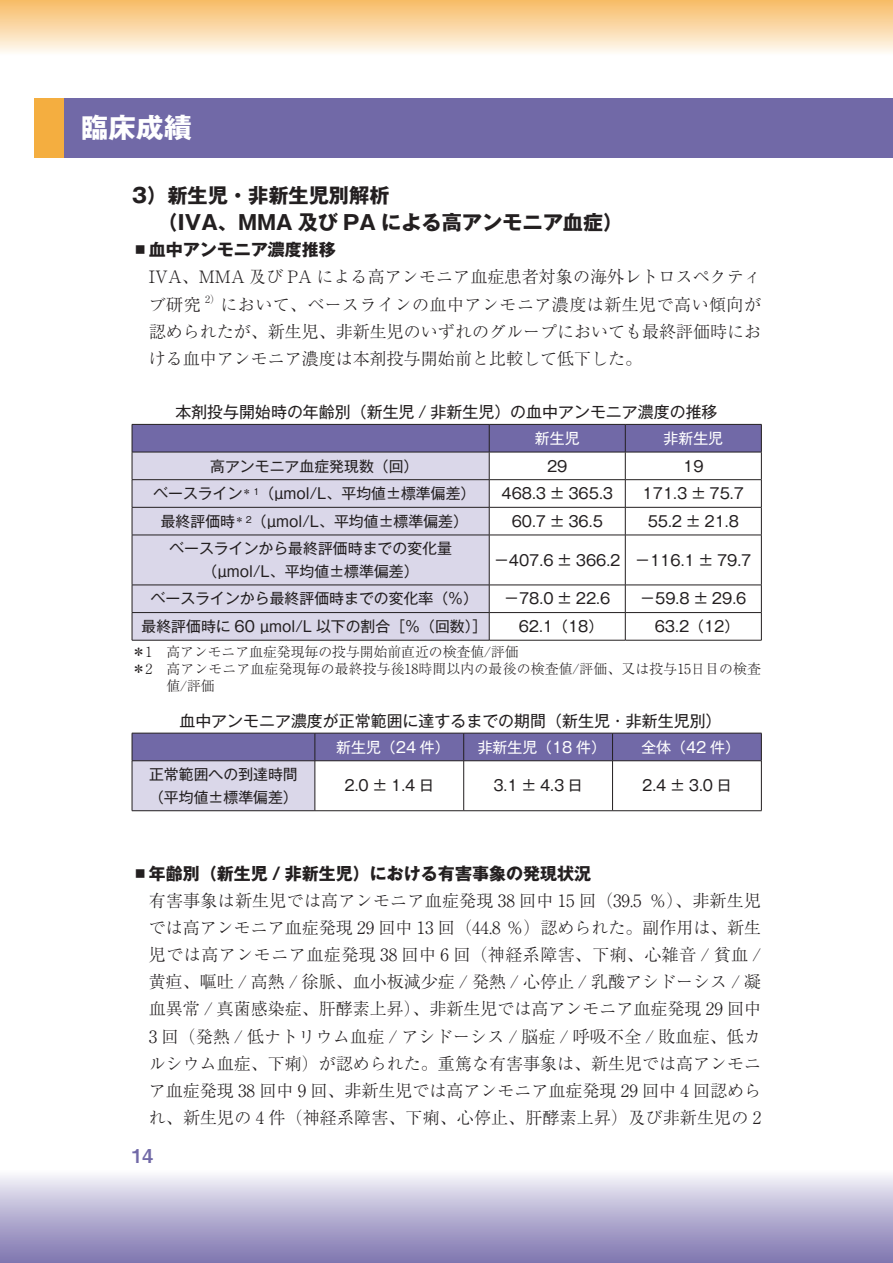
<style>
.page{position:relative;width:893px;height:1263px;background:#fff}
.page>*{position:absolute;margin:0;border:0;box-sizing:border-box;transform-origin:0 0}
.t1{font:700 27.6px "Gothic MB101 Pr 6 N";color:#fff}
.t2{font:700 20.25px/27.2px "Gothic MB101 Pr 6 N";color:#231f20}
.t3{font:19.2px "Midashi Go Pr 6 N MB31";color:#7169a7}
.t4{font:300 16.95px/27.2px "Ryumin Pr 6 N";color:#231f20;text-align:justify}
.t5{font:700 16.95px "Gothic MB101 Pr 6 N";color:#231f20}
.t6{font:15.9px "Gothic MB101 Pr 6 N";color:#231f20}
.t7{font:14.85px/22.4px "Gothic MB101 Pr 6 N";color:#231f20;text-align:center}
.t8{font:14.85px "Gothic MB101 Pr 6 N";color:#fff}
.t9{font:300 13.8px "Ryumin Pr 6 N";letter-spacing:.015em;color:#231f20}
</style>
<div class="page">
<div style="left:0;top:0;width:893px;height:55px;background:linear-gradient(to bottom,#f8bb64,#fefbf6)"></div>
<svg style="left:892px;top:0;width:1px;height:55px"></svg>
<div style="left:0;top:1169px;width:893px;height:94px;background:linear-gradient(to bottom,#f8f8fc,#7c72ae)"></div>
<svg style="left:892px;top:1169px;width:1px;height:94px"></svg>
<div style="left:64px;top:98px;width:829px;height:59px;background:#7169a7"></div>
<div style="left:34px;top:98px;width:30px;height:59px;background:#f4ae40"></div>
<div style="left:133px;top:536px;width:356px;height:104px;background:#dad7e9"></div>
<svg style="left:132px;top:424px;width:630px;height:111px"></svg>
<hr style="left:132px;top:535px;width:357px;height:1px;background:#231f20">
<hr style="left:132px;top:535px;width:1px;height:50px;background:#231f20">
<hr style="left:489px;top:535px;width:136px;height:1px;background:#231f20">
<hr style="left:489px;top:535px;width:1px;height:50px;background:#231f20">
<hr style="left:625px;top:535px;width:137px;height:1px;background:#231f20">
<hr style="left:625px;top:535px;width:1px;height:50px;background:#231f20">
<hr style="left:761px;top:535px;width:1px;height:50px;background:#231f20">
<hr style="left:132px;top:585px;width:357px;height:1px;background:#231f20">
<hr style="left:489px;top:585px;width:136px;height:1px;background:#231f20">
<hr style="left:625px;top:585px;width:137px;height:1px;background:#231f20">
<hr style="left:132px;top:612px;width:357px;height:1px;background:#231f20">
<svg style="left:132px;top:585px;width:1px;height:55px"></svg>
<hr style="left:489px;top:612px;width:136px;height:1px;background:#231f20">
<svg style="left:489px;top:585px;width:1px;height:55px"></svg>
<hr style="left:625px;top:612px;width:137px;height:1px;background:#231f20">
<svg style="left:625px;top:585px;width:1px;height:55px"></svg>
<svg style="left:761px;top:585px;width:1px;height:55px"></svg>
<hr style="left:132px;top:640px;width:357px;height:1px;background:#231f20">
<hr style="left:489px;top:640px;width:136px;height:1px;background:#231f20">
<hr style="left:625px;top:640px;width:137px;height:1px;background:#231f20">
<div style="left:132px;top:761px;width:183px;height:50px;background:#dad7e9"></div>
<div style="left:132px;top:733px;width:630px;height:27px;background:#7169a7"></div>
<hr style="left:132px;top:760px;width:183px;height:1px;background:#231f20">
<hr style="left:132px;top:761px;width:1px;height:49px;background:#231f20">
<hr style="left:315px;top:760px;width:149px;height:1px;background:#231f20">
<hr style="left:315px;top:761px;width:1px;height:49px;background:#231f20">
<hr style="left:464px;top:760px;width:148px;height:1px;background:#231f20">
<hr style="left:463px;top:761px;width:1px;height:49px;background:#231f20">
<hr style="left:612px;top:760px;width:150px;height:1px;background:#231f20">
<hr style="left:612px;top:761px;width:1px;height:49px;background:#231f20">
<hr style="left:761px;top:761px;width:1px;height:49px;background:#231f20">
<hr style="left:132px;top:810px;width:183px;height:1px;background:#231f20">
<hr style="left:315px;top:810px;width:149px;height:1px;background:#231f20">
<hr style="left:464px;top:810px;width:148px;height:1px;background:#231f20">
<hr style="left:612px;top:810px;width:150px;height:1px;background:#231f20">
<h1 class="t1" style="left:81px;top:105px;width:113px">臨床成績</h1>
<p class="t2" style="left:157px;top:181px;width:468px;text-indent:-25px">3）新生児・非新生児別解析<br>（IVA、MMA 及び PA による高アンモニア血症）</p>
<p class="t5" style="left:132px;top:236px;width:206px">▪血中アンモニア濃度推移</p>
<p class="t4" style="left:149px;top:262px;width:614px">IVA、MMA 及び PA による高アンモニア血症患者対象の海外レトロスペクティブ研究 <sup>2）</sup>において、ベースラインの血中アンモニア濃度は新生児で高い傾向が認められたが、新生児、非新生児のいずれのグループにおいても最終評価時における血中アンモニア濃度は本剤投与開始前と比較して低下した。</p>
<p class="t6" style="left:175px;top:399px;width:544px">本剤投与開始時の年齢別（新生児 / 非新生児）の血中アンモニア濃度の推移</p>
<p class="t8" style="left:535px;top:426px;width:46px">新生児</p>
<p class="t8" style="left:664px;top:426px;width:61px">非新生児</p>
<p class="t7" style="left:210px;top:454px;width:210px">高アンモニア血症発現数（回）</p>
<p class="t7" style="left:547px;top:454px;width:22px">29</p>
<p class="t7" style="left:683px;top:454px;width:22px">19</p>
<p class="t7" style="left:153px;top:481px;width:324px">ベースライン<sup>＊</sup> <sup>1</sup>（µmol/L、平均値±標準偏差）</p>
<p class="t7" style="left:501px;top:481px;width:113px">468.3 ± 365.3</p>
<p class="t7" style="left:643px;top:481px;width:103px">171.3 ± 75.7</p>
<p class="t7" style="left:161px;top:509px;width:309px">最終評価時<sup>＊</sup> <sup>2</sup>（µmol/L、平均値±標準偏差）</p>
<p class="t7" style="left:512px;top:509px;width:93px">60.7 ± 36.5</p>
<p class="t7" style="left:648px;top:509px;width:93px">55.2 ± 21.8</p>
<p class="t7" style="left:169px;top:537px;width:284px">ベースラインから最終評価時までの変化量（µmol/L、平均値±標準偏差）</p>
<p class="t7" style="left:494px;top:548px;width:259px">－407.6 ± 366.2 －116.1 ± 79.7</p>
<p class="t7" style="left:151px;top:586px;width:329px">ベースラインから最終評価時までの変化率（％）</p>
<p class="t7" style="left:504px;top:586px;width:108px">－78.0 ± 22.6</p>
<p class="t7" style="left:640px;top:586px;width:108px">－59.8 ± 29.6</p>
<p class="t7" style="left:142px;top:614px;width:347px">最終評価時に 60 µmol/L 以下の割合［％（回数）］</p>
<p class="t7" style="left:519px;top:614px;width:86px">62.1（18）</p>
<p class="t7" style="left:655px;top:614px;width:86px">63.2（12）</p>
<p class="t9" style="left:132px;top:641px;width:388px">＊1　高アンモニア血症発現毎の投与開始前直近の検査値/評価</p>
<p class="t9" style="left:132px;top:658px;width:631px">＊2　高アンモニア血症発現毎の最終投与後18時間以内の最後の検査値/評価、又は投与15日目の検査</p>
<p class="t9" style="left:166px;top:675px;width:50px">値/評価</p>
<p class="t6" style="left:179px;top:707px;width:544px">血中アンモニア濃度が正常範囲に達するまでの期間（新生児・非新生児別）</p>
<p class="t8" style="left:336px;top:735px;width:115px">新生児（24 件）</p>
<p class="t8" style="left:478px;top:735px;width:130px">非新生児（18 件）</p>
<p class="t8" style="left:641px;top:735px;width:100px">全体（42 件）</p>
<p class="t7" style="left:149px;top:762px;width:150px;text-align:left">正常範囲への到達時間（平均値±標準偏差）</p>
<p class="t7" style="left:345px;top:773px;width:91px">2.0 ± 1.4 日</p>
<p class="t7" style="left:493px;top:773px;width:91px">3.1 ± 4.3 日</p>
<p class="t7" style="left:642px;top:773px;width:91px">2.4 ± 3.0 日</p>
<p class="t5" style="left:132px;top:859px;width:461px">▪年齢別（新生児 / 非新生児）における有害事象の発現状況</p>
<p class="t4" style="left:149px;top:886px;width:614px">有害事象は新生児では高アンモニア血症発現 38 回中 15 回（39.5 ％）、非新生児では高アンモニア血症発現 29 回中 13 回（44.8 ％）認められた。副作用は、新生児では高アンモニア血症発現 38 回中 6 回（神経系障害、下痢、心雑音 / 貧血 /黄疸、嘔吐 / 高熱 / 徐脈、血小板減少症 / 発熱 / 心停止 / 乳酸アシドーシス / 凝血異常 / 真菌感染症、肝酵素上昇）、非新生児では高アンモニア血症発現 29 回中3 回（発熱 / 低ナトリウム血症 / アシドーシス / 脳症 / 呼吸不全 / 敗血症、低カルシウム血症、下痢）が認められた。重篤な有害事象は、新生児では高アンモニア血症発現 38 回中 9 回、非新生児では高アンモニア血症発現 29 回中 4 回認められ、新生児の 4 件（神経系障害、下痢、心停止、肝酵素上昇）及び非新生児の 2</p>
<p class="t3" style="left:132px;top:1140px;width:23px">14</p>
</div>
